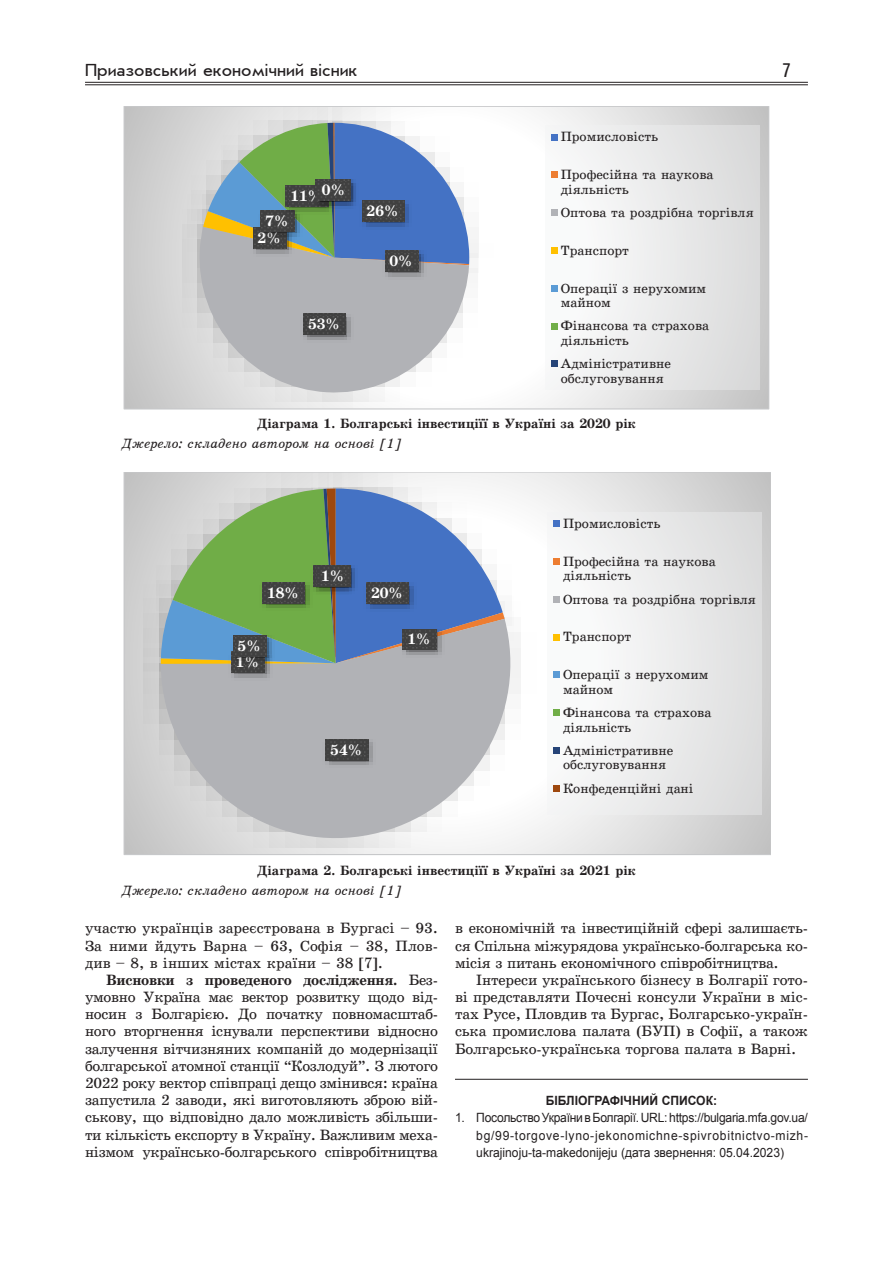
<style>
.page{position:relative;width:893px;height:1263px;background:#fff}
.page>*{position:absolute;margin:0;border:0;box-sizing:border-box;transform-origin:0 0}
.t1{font:19.5px "Ukrainian Text";color:#231f20}
.t2{font:18px "Ukrainian Journal Sans";color:#231f20}
.Текст_основной_G{font:15px/17.1px "Ukrainian School";letter-spacing:-.015em;color:#231f20;text-align:justify}
.t3{font:700 15px "Ukrainian School";color:#fff}
.t4{font:13.5px/14.5px "Ukrainian School";color:#231f20}
.Рисунок{font:700 13.5px "Ukrainian School";color:#231f20}
.Джерело{font:italic 13.5px "Ukrainian School";color:#231f20}
.t5{font:12.75px/17.1px "Arial";color:#231f20;text-align:justify;scale:.95 1}
.Литература_шапка{font:700 12.75px "Arial";color:#231f20;scale:.95 1}
.s1{font-weight:700}
</style>
<div class="page">
<hr style="left:85px;top:82px;width:723px;height:1px;background:#231f20">
<hr style="left:85px;top:85px;width:723px;height:1px;background:#231f20">
<hr style="left:455px;top:1079px;width:353px;height:1px;background:#231f20">
<svg style="left:126px;top:108px;width:641px;height:299px"></svg>
<img style="left:358px;top:108px;width:135px;height:87px">
<img style="left:167px;top:195px;width:327px;height:212px">
<img style="left:172px;top:180px;width:4px;height:100px">
<div style="left:176px;top:131px;width:27px;height:150px;background:#d7d7d7"></div>
<img style="left:208px;top:108px;width:150px;height:15px">
<img style="left:303px;top:108px;width:54px;height:15px">
<svg style="left:196px;top:227px;width:273px;height:169px;background:#c0c1c4"></svg>
<svg style="left:203px;top:123px;width:266px;height:142px;background:#83a2b3"></svg>
<img style="left:359px;top:198px;width:53px;height:31px">
<svg style="left:362px;top:201px;width:42px;height:20px"></svg>
<img style="left:382px;top:248px;width:44px;height:31px">
<svg style="left:385px;top:251px;width:33px;height:20px"></svg>
<img style="left:301px;top:311px;width:53px;height:31px">
<div style="left:304px;top:314px;width:42px;height:21px;background:linear-gradient(to right,#444,#434343)"></div>
<img style="left:250px;top:225px;width:44px;height:31px">
<svg style="left:253px;top:228px;width:34px;height:21px"></svg>
<img style="left:258px;top:208px;width:44px;height:31px">
<svg style="left:261px;top:211px;width:33px;height:21px"></svg>
<img style="left:283px;top:183px;width:53px;height:31px">
<svg style="left:286px;top:186px;width:27px;height:20px"></svg>
<img style="left:313px;top:177px;width:1px;height:31px">
<img style="left:314px;top:177px;width:45px;height:31px">
<div style="left:317px;top:180px;width:34px;height:21px;background:linear-gradient(to right,#434343,#424242)"></div>
<div style="left:545px;top:125px;width:215px;height:265px;background:#f2f3f4;opacity:.39"></div>
<div style="left:551px;top:134px;width:7px;height:6px;background:#4472c4"></div>
<div style="left:551px;top:172px;width:7px;height:6px;background:#ed7d31"></div>
<div style="left:551px;top:209px;width:7px;height:7px;background:#b1b2b6"></div>
<div style="left:551px;top:247px;width:7px;height:7px;background:#ffc000"></div>
<div style="left:551px;top:285px;width:7px;height:6px;background:#5b9bd5"></div>
<div style="left:551px;top:323px;width:7px;height:6px;background:#70ad47"></div>
<div style="left:551px;top:360px;width:7px;height:7px;background:#264478"></div>
<svg style="left:126px;top:474px;width:643px;height:379px"></svg>
<img style="left:359px;top:474px;width:168px;height:108px">
<img style="left:127px;top:586px;width:409px;height:267px">
<img style="left:129px;top:569px;width:12px;height:117px">
<img style="left:141px;top:474px;width:152px;height:213px">
<img style="left:296px;top:474px;width:61px;height:14px">
<svg style="left:161px;top:619px;width:368px;height:234px;fill:#b1b2b6"></svg>
<svg style="left:161px;top:488px;width:344px;height:176px;background:#81a4a3"></svg>
<img style="left:364px;top:580px;width:52px;height:31px">
<div style="left:366px;top:583px;width:43px;height:20px;background:linear-gradient(to right,#444,#444)"></div>
<img style="left:400px;top:626px;width:44px;height:31px">
<svg style="left:403px;top:629px;width:33px;height:21px"></svg>
<img style="left:323px;top:737px;width:53px;height:31px">
<svg style="left:326px;top:739px;width:42px;height:21px"></svg>
<img style="left:229px;top:649px;width:44px;height:31px">
<div style="left:231px;top:652px;width:34px;height:20px;background:linear-gradient(to right,#444,#444)"></div>
<img style="left:230px;top:633px;width:44px;height:31px">
<svg style="left:233px;top:635px;width:34px;height:21px"></svg>
<img style="left:260px;top:580px;width:52px;height:31px">
<svg style="left:263px;top:582px;width:42px;height:21px"></svg>
<img style="left:311px;top:563px;width:3px;height:31px">
<img style="left:314px;top:563px;width:44px;height:31px">
<svg style="left:317px;top:565px;width:33px;height:21px"></svg>
<div style="left:547px;top:512px;width:215px;height:302px;background:#f2f3f4;opacity:.39"></div>
<svg style="left:554px;top:521px;width:6px;height:6px"></svg>
<div style="left:554px;top:558px;width:6px;height:7px;background:#ed7d31"></div>
<div style="left:554px;top:596px;width:6px;height:7px;background:#b1b2b6"></div>
<svg style="left:554px;top:634px;width:6px;height:6px"></svg>
<svg style="left:554px;top:672px;width:6px;height:6px"></svg>
<div style="left:554px;top:709px;width:6px;height:7px;background:#70ad47"></div>
<div style="left:554px;top:747px;width:6px;height:7px;background:#264478"></div>
<div style="left:554px;top:785px;width:6px;height:7px;background:#9e480e"></div>
<p class="t2" style="left:85px;top:61px;width:274px">Приазовський економічний вісник</p>
<h1 class="t1" style="left:782px;top:60px;width:12px">7</h1>
<p class="t3" style="left:290px;top:185px;width:58px">11%10%</p>
<p class="t3" style="left:265px;top:213px;width:26px">7%</p>
<p class="t3" style="left:258px;top:230px;width:26px">2%</p>
<p class="t3" style="left:308px;top:316px;width:35px">53%</p>
<p class="t3" style="left:367px;top:203px;width:35px">26%</p>
<p class="t3" style="left:390px;top:253px;width:26px">0%</p>
<p class="t4" style="left:561px;top:130px;width:99px">Промисловість</p>
<p class="t4" style="left:561px;top:167px;width:154px">Професійна та наукова діяльність</p>
<p class="t4" style="left:561px;top:205px;width:194px">Оптова та роздрібна торгівля</p>
<p class="t4" style="left:561px;top:243px;width:70px">Транспорт</p>
<p class="t4" style="left:561px;top:281px;width:147px">Операції з нерухомим майном</p>
<p class="t4" style="left:561px;top:318px;width:150px">Фінансова та страхова діяльність</p>
<p class="t4" style="left:561px;top:356px;width:112px">Адміністративне обслуговування</p>
<p class="Рисунок" style="left:257px;top:416px;width:380px">Діаграма 1. Болгарські інвестиціїї в Україні за 2020 рік</p>
<p class="Джерело" style="left:122px;top:436px;width:281px">Джерело: складено автором на основі [1]</p>
<p class="t3" style="left:267px;top:585px;width:35px">18%</p>
<p class="t3" style="left:238px;top:638px;width:26px">5%</p>
<p class="t3" style="left:236px;top:654px;width:26px">1%</p>
<p class="t3" style="left:318px;top:568px;width:29px">0%1%</p>
<p class="t3" style="left:371px;top:585px;width:35px">20%</p>
<p class="t3" style="left:407px;top:631px;width:26px">1%</p>
<p class="t3" style="left:330px;top:742px;width:35px">54%</p>
<p class="t4" style="left:563px;top:516px;width:99px">Промисловість</p>
<p class="t4" style="left:563px;top:554px;width:154px">Професійна та наукова діяльність</p>
<p class="t4" style="left:563px;top:592px;width:194px">Оптова та роздрібна торгівля</p>
<p class="t4" style="left:563px;top:630px;width:70px">Транспорт</p>
<p class="t4" style="left:563px;top:667px;width:147px">Операції з нерухомим майном</p>
<p class="t4" style="left:563px;top:705px;width:150px">Фінансова та страхова діяльність</p>
<p class="t4" style="left:563px;top:743px;width:112px">Адміністративне обслуговування</p>
<p class="t4" style="left:563px;top:781px;width:132px">Конфеденційні дані</p>
<p class="Рисунок" style="left:257px;top:864px;width:380px">Діаграма 2. Болгарські інвестиціїї в Україні за 2021 рік</p>
<p class="Джерело" style="left:122px;top:883px;width:281px">Джерело: складено автором на основі [1]</p>
<p class="Текст_основной_G" style="left:85px;top:920px;width:354px">участю українців зареєстрована в Бургасі – 93.<br>За ними йдуть Варна – 63, Софія – 38, Плов&shy;див – 8, в інших містах країни – 38 [7].</p>
<p class="Текст_основной_G" style="left:85px;top:971px;width:354px;text-indent:21px"><span class="s1">Висновки з проведеного дослідження.</span> Без&shy;умовно Україна має вектор розвитку щодо від&shy;носин з Болгарією. До початку повномасштаб&shy;ного вторгнення існували перспективи відносно залучення вітчизняних компаній до модернізації болгарської атомної станції “Козлодуй”. З лютого 2022 року вектор співпраці дещо змінився: країна запустила 2 заводи, які виготовляють зброю вій&shy;ськову, що відповідно дало можливість збільши&shy;ти кількість експорту в Україну. Важливим меха&shy;нізмом українсько-болгарського співробітництва</p>
<p class="Текст_основной_G" style="left:455px;top:920px;width:354px">в економічній та інвестиційній сфері залишаєть&shy;ся Спільна міжурядова українсько-болгарська ко&shy;місія з питань економічного співробітництва.</p>
<p class="Текст_основной_G" style="left:455px;top:971px;width:354px;text-indent:21px">Інтереси українського бізнесу в Болгарії гото&shy;ві представляти Почесні консули України в міс&shy;тах Русе, Пловдив та Бургас, Болгарсько-україн&shy;ська промислова палата (БУП) в Софії, а також Болгарсько-українська торгова палата в Варні.</p>
<p class="Литература_шапка" style="left:546px;top:1092px;width:182px">БІБЛІОГРАФІЧНИЙ СПИСОК:</p>
<p class="t5" style="left:476px;top:1109px;width:351px;text-indent:-21px">1. Посольство України в Болгарії. URL: https://bulgaria.mfa.gov.ua/ bg/99-torgove-lyno-jekonomichne-spivrobitnictvo-mizh&shy;ukrajinoju-ta-makedonijeju (дата звернення: 05.04.2023)</p>
</div>
